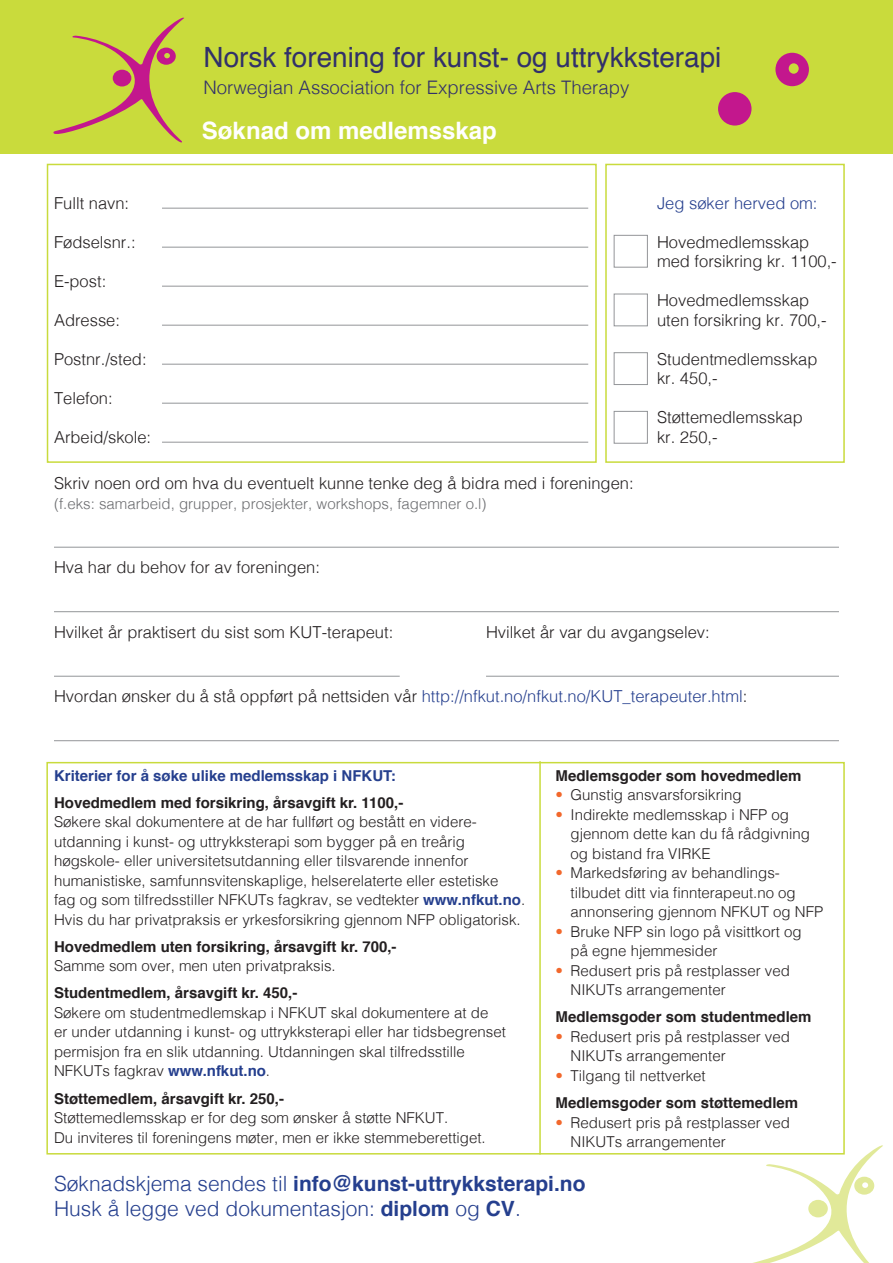
<style>
.page{position:relative;width:893px;height:1263px;background:#fff}
.page>*{position:absolute;margin:0;border:0;box-sizing:border-box;transform-origin:0 0}
.t1{font:27.9px "Helvetica";color:#31306a}
.t2{font:700 24px "Helvetica";color:#fff}
.t3{font:700 21px "Helvetica";color:#253f8e}
.t4{font:300 21px "Helvetica";color:#253f8e}
.t5{font:300 18.6px "Helvetica";color:#31306a}
.t6{font:300 16.5px/19.5px "Helvetica";color:#231f20}
.t7{font:300 16.5px "Helvetica";color:#253f8e}
.t8{font:300 15px/19.5px "Helvetica";color:#231f20}
.t9{font:700 15px "Helvetica";color:#231f20}
.t10{font:300 15px "Helvetica";color:#6c6d70}
.t11{font:700 15px "Helvetica";color:#253f8e}
.s1{color:#231f20}
.s2{font-weight:700;color:#253f8e}
.s3{color:#f2682c}
.s4{font-weight:300}
.s5{font-weight:700}
</style>
<div class="page">
<div style="left:46px;top:762px;width:799px;height:392px;border:2px solid #c9db3c"></div>
<div style="left:47px;top:164px;width:550px;height:299px;border:2px solid #c9db3c"></div>
<div style="left:605px;top:164px;width:240px;height:299px;border:2px solid #c9db3c"></div>
<div style="left:0;top:0;width:893px;height:153px;background:#c9db3c"></div>
<svg style="left:53px;top:17px;width:131px;height:126px"></svg>
<div style="left:718px;top:92px;width:33px;height:34px;background:#c3178d;border-radius:50%"></div>
<svg style="left:775px;top:53px;width:34px;height:33px"></svg>
<hr style="left:162px;top:208px;width:426px;height:1px;background:#939598">
<hr style="left:162px;top:247px;width:426px;height:1px;background:#939598">
<hr style="left:162px;top:286px;width:426px;height:1px;background:#939598">
<hr style="left:162px;top:325px;width:426px;height:1px;background:#939598">
<hr style="left:162px;top:364px;width:426px;height:1px;background:#939598">
<hr style="left:162px;top:403px;width:426px;height:1px;background:#939598">
<hr style="left:162px;top:442px;width:426px;height:1px;background:#939598">
<hr style="left:54px;top:547px;width:785px;height:1px;background:#939598">
<hr style="left:54px;top:611px;width:785px;height:1px;background:#939598">
<hr style="left:54px;top:676px;width:346px;height:1px;background:#939598">
<hr style="left:486px;top:676px;width:353px;height:1px;background:#939598">
<hr style="left:54px;top:740px;width:785px;height:1px;background:#939598">
<div style="left:614px;top:235px;width:34px;height:33px;border:1px solid #939598"></div>
<div style="left:614px;top:294px;width:34px;height:32px;border:1px solid #939598"></div>
<div style="left:614px;top:352px;width:34px;height:33px;border:1px solid #939598"></div>
<div style="left:614px;top:411px;width:34px;height:33px;border:1px solid #939598"></div>
<svg style="left:746px;top:1144px;width:137px;height:119px"></svg>
<hr style="left:539px;top:761px;width:2px;height:393px;background:#c9db3c">
<p class="t1" style="left:204px;top:36px;width:519px">Norsk forening for kunst- og uttrykksterapi</p>
<p class="t5" style="left:204px;top:71px;width:427px">Norwegian Association for Expressive Arts Therapy</p>
<p class="t2" style="left:202px;top:111px;width:296px">Søknad om medlemsskap</p>
<p class="t6" style="left:54px;top:192px;width:77px">Fullt navn:</p>
<p class="t6" style="left:54px;top:231px;width:83px">Fødselsnr.:</p>
<p class="t6" style="left:54px;top:270px;width:54px">E-post:</p>
<p class="t6" style="left:54px;top:309px;width:68px">Adresse:</p>
<p class="t6" style="left:54px;top:348px;width:94px">Postnr./sted:</p>
<p class="t6" style="left:54px;top:387px;width:60px">Telefon:</p>
<p class="t6" style="left:54px;top:426px;width:99px">Arbeid/skole:</p>
<p class="t6" style="left:54px;top:472px;width:581px">Skriv noen ord om hva du eventuelt kunne tenke deg å bidra med i foreningen:</p>
<p class="t10" style="left:54px;top:490px;width:434px">(f.eks: samarbeid, grupper, prosjekter, workshops, fagemner o.l)</p>
<p class="t6" style="left:54px;top:556px;width:267px">Hva har du behov for av foreningen:</p>
<p class="t7" style="left:657px;top:189px;width:162px">Jeg søker herved om:</p>
<p class="t6" style="left:657px;top:231px;width:181px">Hovedmedlemsskap med forsikring kr. 1100,-</p>
<p class="t6" style="left:657px;top:289px;width:171px">Hovedmedlemsskap uten forsikring kr. 700,-</p>
<p class="t6" style="left:657px;top:348px;width:162px">Studentmedlemsskap</p>
<p class="t6" style="left:657px;top:367px;width:62px">kr. 450,-</p>
<p class="t6" style="left:657px;top:406px;width:147px">Støttemedlemsskap</p>
<p class="t6" style="left:657px;top:426px;width:62px">kr. 250,-</p>
<p class="t6" style="left:54px;top:621px;width:341px">Hvilket år praktisert du sist som KUT-terapeut:</p>
<p class="t6" style="left:486px;top:621px;width:225px">Hvilket år var du avgangselev:</p>
<p class="t7" style="left:54px;top:682px;width:695px"><span class="s1">Hvordan ønsker du å stå oppført på nettsiden vår</span> http://nfkut.no/nfkut.no/KUT_terapeuter.html<span class="s1">:</span></p>
<p class="t11" style="left:54px;top:763px;width:343px">Kriterier for å søke ulike medlemsskap i NFKUT:</p>
<p class="t9" style="left:54px;top:790px;width:351px">Hovedmedlem med forsikring, årsavgift kr. 1100,-</p>
<p class="t8" style="left:54px;top:811px;width:473px">Søkere skal dokumentere at de har fullført og bestått en videre&shy;utdanning i kunst- og uttrykksterapi som bygger på en treårig høgskole- eller universitetsutdanning eller tilsvarende innenfor humanistiske, samfunnsvitenskaplige, helserelaterte eller estetiske<br>fag og som tilfredsstiller NFKUTs fagkrav, se vedtekter <span class="s2">www.nfkut.no</span>.<br>Hvis du har privatpraksis er yrkesforsikring gjennom NFP obligatorisk.</p>
<p class="t9" style="left:54px;top:934px;width:344px">Hovedmedlem uten forsikring, årsavgift kr. 700,-</p>
<p class="t8" style="left:54px;top:955px;width:283px">Samme som over, men uten privatpraksis.</p>
<p class="t9" style="left:54px;top:981px;width:245px">Studentmedlem, årsavgift kr. 450,-</p>
<p class="t8" style="left:54px;top:1002px;width:453px">Søkere om studentmedlemskap i NFKUT skal dokumentere at de<br>er under utdanning i kunst- og uttrykksterapi eller har tidsbegrenset permisjon fra en slik utdanning. Utdanningen skal tilfredsstille NFKUTs fagkrav <span class="s2">www.nfkut.no</span>.</p>
<p class="t9" style="left:54px;top:1086px;width:232px">Støttemedlem, årsavgift kr. 250,-</p>
<p class="t8" style="left:54px;top:1107px;width:433px">Støttemedlemsskap er for deg som ønsker å støtte NFKUT.<br>Du inviteres til foreningens møter, men er ikke stemmeberettiget.</p>
<p class="t9" style="left:556px;top:763px;width:247px">Medlemsgoder som hovedmedlem</p>
<p class="t8" style="left:556px;top:784px;width:187px"><span class="s3">•</span> Gunstig ansvarsforsikring</p>
<p class="t8" style="left:571px;top:804px;width:241px;text-indent:-15px"><span class="s3">•</span> Indirekte medlemsskap i NFP og gjennom dette kan du få rådgivning og bistand fra VIRKE</p>
<p class="t8" style="left:571px;top:862px;width:254px;text-indent:-15px"><span class="s3">•</span> Markedsføring av behandlings&shy;tilbudet ditt via finnterapeut.no og annonsering gjennom NFKUT og NFP</p>
<p class="t8" style="left:571px;top:921px;width:232px;text-indent:-15px"><span class="s3">•</span> Bruke NFP sin logo på visittkort og på egne hjemmesider</p>
<p class="t8" style="left:571px;top:960px;width:221px;text-indent:-15px"><span class="s3">•</span> Redusert pris på restplasser ved<br>NIKUTs arrangementer</p>
<p class="t9" style="left:556px;top:1005px;width:257px">Medlemsgoder som studentmedlem</p>
<p class="t8" style="left:571px;top:1026px;width:221px;text-indent:-15px"><span class="s3">•</span> Redusert pris på restplasser ved<br>NIKUTs arrangementer</p>
<p class="t8" style="left:556px;top:1065px;width:152px"><span class="s3">•</span> Tilgang til nettverket</p>
<p class="t9" style="left:556px;top:1090px;width:244px">Medlemsgoder som støttemedlem</p>
<p class="t8" style="left:571px;top:1111px;width:221px;text-indent:-15px"><span class="s3">•</span> Redusert pris på restplasser ved<br>NIKUTs arrangementer</p>
<p class="t3" style="left:54px;top:1166px;width:533px"><span class="s4">Søknadskjema sendes til</span> info@kunst-uttrykksterapi.no</p>
<p class="t4" style="left:54px;top:1191px;width:468px">Husk å legge ved dokumentasjon: <span class="s5">diplom</span> og <span class="s5">CV</span>.</p>
</div>
